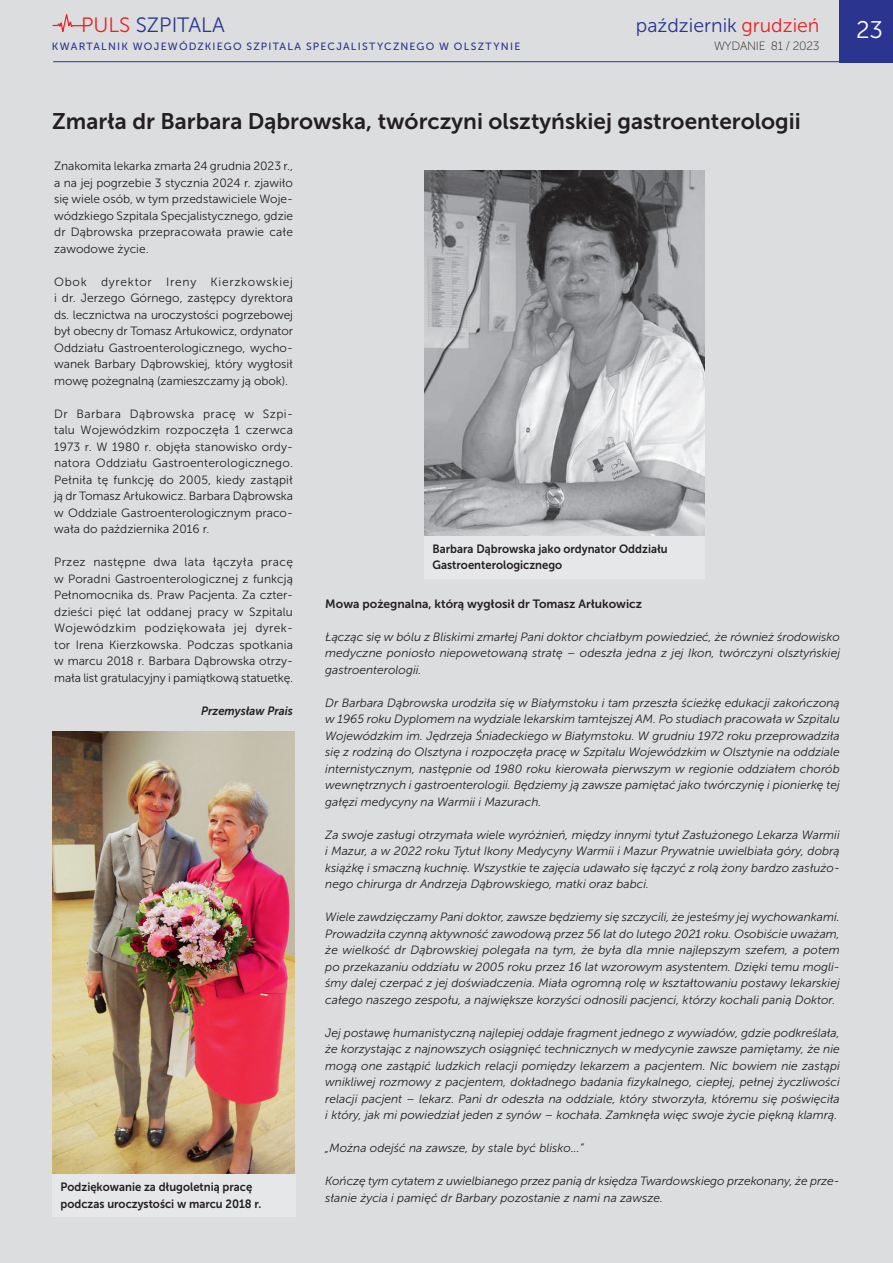
<style>
.page{position:relative;width:893px;height:1263px;background:#dcdddf}
.page>*{position:absolute;margin:0;border:0;box-sizing:border-box;transform-origin:0 0}
.t1{font:24px "Museo Sans 300";color:#fff}
.t2{font:22.5px "Museo Sans 700";color:#231f20}
.t3{font:20.7px "Museo Sans 300";color:#2b3590}
.t4{font:19.5px "Museo Sans 300";color:#2b3590}
.t5{font:italic 12px/16.5px "Museo Sans 300";color:#231f20;text-align:justify}
.t6{font:12px/16.5px "Museo Sans 300";color:#231f20;text-align:justify}
.t7{font:12px/16.5px "Museo Sans 700";color:#231f20;scale:.94 1}
.t8{font:12px "Museo Sans 700";color:#231f20}
.t9{font:italic 12px "Museo Sans 700";color:#231f20;scale:.94 1}
.t10{font:12px "Museo Sans 100";letter-spacing:-.02em;color:#231f20}
.t11{font:10.5px "Museo Sans 500";letter-spacing:.115em;color:#2b3590}
.s1{color:#ec2125}
</style>
<div class="page">
<hr style="left:53px;top:61px;width:840px;height:1px;background:#2b3590">
<div style="left:840px;top:0;width:53px;height:62px;background:#2b3590"></div>
<svg style="left:52px;top:14px;width:33px;height:18px"></svg>
<img style="left:52px;top:732px;width:243px;height:442px">
<img style="left:424px;top:171px;width:281px;height:365px">
<div style="left:424px;top:536px;width:281px;height:42px;background:#e6e7e9"></div>
<div style="left:52px;top:1175px;width:243px;height:42px;background:#e6e7e9"></div>
<h3 class="t3" style="left:81px;top:14px;width:145px"><span class="s1">PULS</span> SZPITALA</h3>
<h1 class="t1" style="left:856px;top:16px;width:29px">23</h1>
<p class="t11" style="left:52px;top:41px;width:470px">KWARTALNIK WOJEWÓDZKIEGO SZPITALA SPECJALISTYCZNEGO W OLSZTYNIE</p>
<h3 class="t4" style="left:636px;top:14px;width:185px">październik <span class="s1">grudzień</span></h3>
<p class="t10" style="left:714px;top:39px;width:107px">WYDANIE 81 / 2023</p>
<h2 class="t2" style="left:52px;top:109px;width:750px">Zmarła dr Barbara Dąbrowska, twórczyni olsztyńskiej gastroenterologii</h2>
<p class="t6" style="left:54px;top:158px;width:241px">Znakomita lekarka zmarła 24 grudnia 2023 r., a na jej pogrzebie 3 stycznia 2024 r. zjawiło się wiele osób, w tym przedstawiciele Woje&shy;wódzkiego Szpitala Specjalistycznego, gdzie dr Dąbrowska przepracowała prawie całe zawodowe życie.</p>
<p class="t6" style="left:54px;top:273px;width:240px">Obok dyrektor Ireny Kierzkowskiej i dr. Jerzego Górnego, zastępcy dyrektora ds. lecznictwa na uroczystości pogrzebowej był obecny dr Tomasz Arłukowicz, ordynator Oddziału Gastroenterologicznego, wycho&shy;wanek Barbary Dąbrowskiej, który wygłosił mowę pożegnalną (zamieszczamy ją obok).</p>
<p class="t6" style="left:54px;top:405px;width:240px">Dr Barbara Dąbrowska pracę w Szpi&shy;talu Wojewódzkim rozpoczęła 1 czerwca 1973 r. W 1980 r. objęła stanowisko ordy&shy;natora Oddziału Gastroenterologicznego.<br>Pełniła tę funkcję do 2005, kiedy zastąpił ją dr Tomasz Arłukowicz. Barbara Dąbrowska w Oddziale Gastroenterologicznym praco&shy;wała do października 2016 r.</p>
<p class="t6" style="left:54px;top:554px;width:241px">Przez następne dwa lata łączyła pracę w Poradni Gastroenterologicznej z funkcją Pełnomocnika ds. Praw Pacjenta. Za czter&shy;dzieści pięć lat oddanej pracy w Szpitalu Wojewódzkim podziękowała jej dyrek&shy;tor Irena Kierzkowska. Podczas spotkania w marcu 2018 r. Barbara Dąbrowska otrzy&shy;mała list gratulacyjny i pamiątkową statuetkę.</p>
<p class="t9" style="left:201px;top:704px;width:99px">Przemysław Prais</p>
<p class="t7" style="left:61px;top:1179px;width:215px">Podziękowanie za długoletnią pracę podczas uroczystości w marcu 2018 r.</p>
<p class="t7" style="left:433px;top:540px;width:252px">Barbara Dąbrowska jako ordynator Oddziału<br>Gastroenterologicznego</p>
<p class="t8" style="left:325px;top:597px;width:318px">Mowa pożegnalna, którą wygłosił dr Tomasz Arłukowicz</p>
<p class="t5" style="left:325px;top:628px;width:516px">Łącząc się w bólu z Bliskimi zmarłej Pani doktor chciałbym powiedzieć, że również środowisko medyczne poniosło niepowetowaną stratę – odeszła jedna z jej Ikon, twórczyni olsztyńskiej gastroenterologii.</p>
<p class="t5" style="left:325px;top:694px;width:516px">Dr Barbara Dąbrowska urodziła się w Białymstoku i tam przeszła ścieżkę edukacji zakończoną w 1965 roku Dyplomem na wydziale lekarskim tamtejszej AM. Po studiach pracowała w Szpitalu Wojewódzkim im. Jędrzeja Śniadeckiego w Białymstoku. W grudniu 1972 roku przeprowadziła się z rodziną do Olsztyna i rozpoczęła pracę w Szpitalu Wojewódzkim w Olsztynie na oddziale internistycznym, następnie od 1980 roku kierowała pierwszym w regionie oddziałem chorób wewnętrznych i gastroenterologii. Będziemy ją zawsze pamiętać jako twórczynię i pionierkę tej gałęzi medycyny na Warmii i Mazurach.</p>
<p class="t5" style="left:325px;top:826px;width:516px">Za swoje zasługi otrzymała wiele wyróżnień, między innymi tytuł Zasłużonego Lekarza Warmii i Mazur, a w 2022 roku Tytuł Ikony Medycyny Warmii i Mazur Prywatnie uwielbiała góry, dobrą książkę i smaczną kuchnię. Wszystkie te zajęcia udawało się łączyć z rolą żony bardzo zasłużo&shy;nego chirurga dr Andrzeja Dąbrowskiego, matki oraz babci.</p>
<p class="t5" style="left:325px;top:909px;width:516px">Wiele zawdzięczamy Pani doktor, zawsze będziemy się szczycili, że jesteśmy jej wychowankami.<br>Prowadziła czynną aktywność zawodową przez 56 lat do lutego 2021 roku. Osobiście uważam, że wielkość dr Dąbrowskiej polegała na tym, że była dla mnie najlepszym szefem, a potem po przekazaniu oddziału w 2005 roku przez 16 lat wzorowym asystentem. Dzięki temu mogli&shy;śmy dalej czerpać z jej doświadczenia. Miała ogromną rolę w kształtowaniu postawy lekarskiej całego naszego zespołu, a największe korzyści odnosili pacjenci, którzy kochali panią Doktor.</p>
<p class="t5" style="left:325px;top:1024px;width:516px">Jej postawę humanistyczną najlepiej oddaje fragment jednego z wywiadów, gdzie podkreślała, że korzystając z najnowszych osiągnięć technicznych w medycynie zawsze pamiętamy, że nie mogą one zastąpić ludzkich relacji pomiędzy lekarzem a pacjentem. Nic bowiem nie zastąpi wnikliwej rozmowy z pacjentem, dokładnego badania fizykalnego, ciepłej, pełnej życzliwości relacji pacjent – lekarz. Pani dr odeszła na oddziale, który stworzyła, któremu się poświęciła i który, jak mi powiedział jeden z synów – kochała. Zamknęła więc swoje życie piękną klamrą.</p>
<p class="t5" style="left:325px;top:1140px;width:260px">„Można odejść na zawsze, by stale być blisko...”</p>
<p class="t5" style="left:325px;top:1173px;width:516px">Kończę tym cytatem z uwielbianego przez panią dr księdza Twardowskiego przekonany, że prze&shy;słanie życia i pamięć dr Barbary pozostanie z nami na zawsze.</p>
</div>
